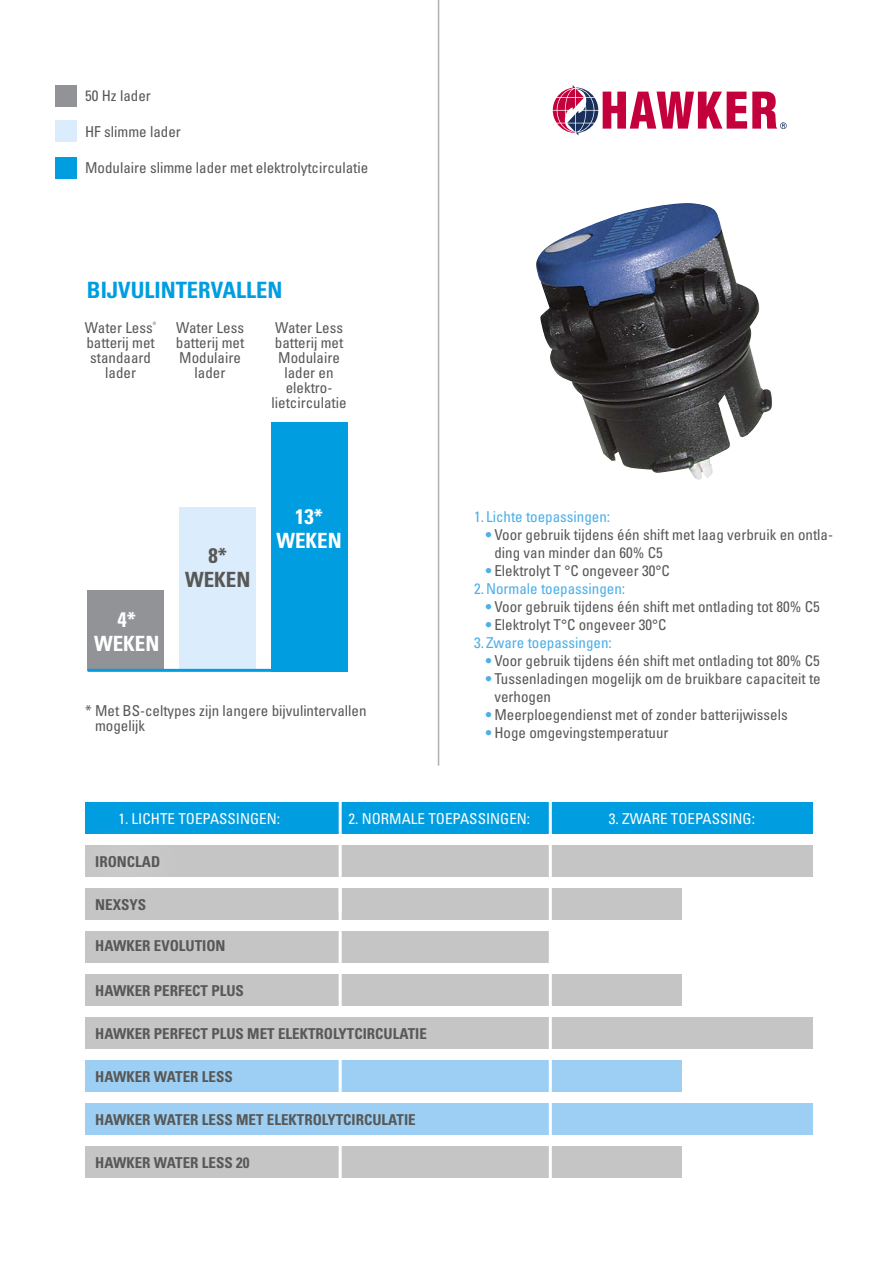
<style>
.page{position:relative;width:893px;height:1263px;background:#fff}
.page>*{position:absolute;margin:0;border:0;box-sizing:border-box;transform-origin:0 0}
.t1{font:22.5px "Univers LTCYR 67 Bold Cond";color:#009de0}
.t2{font:21px/24px "Univers LTCYR 67 Bold Cond";color:#fff;text-align:center}
.t3{font:21px/24px "Univers LTCYR 67 Bold Cond";color:#585857;text-align:center}
.t4{font:condensed 15px/15px "Univers LTCYR 57";color:#585857}
.t5{font:15px "Univers LTCYR 67 Bold Cond";color:#585857}
.t6{font:condensed 15px "Univers LTCYR 57";color:#fff}
.t7{font:condensed 15px "Univers LTCYR 57";color:#4bafe8}
.s1{color:#4bafe8}
</style>
<div class="page">
<hr style="left:438px;top:0;width:1px;height:766px;background:#b1b1b0">
<svg style="left:553px;top:85px;width:234px;height:51px"></svg>
<div style="left:271px;top:422px;width:76px;height:249px;background:#009de0"></div>
<div style="left:88px;top:590px;width:76px;height:81px;background:#929397"></div>
<div style="left:179px;top:507px;width:77px;height:162px;background:#dbecfc"></div>
<hr style="left:88px;top:669px;width:259px;height:3px;background:#009de0">
<div style="left:55px;top:85px;width:22px;height:22px;background:#929397"></div>
<div style="left:85px;top:888px;width:597px;height:32px;background:#c5c5c5"></div>
<div style="left:85px;top:974px;width:597px;height:32px;background:#c5c5c5"></div>
<div style="left:85px;top:802px;width:727px;height:32px;background:#009de0"></div>
<div style="left:85px;top:845px;width:727px;height:32px;background:#c5c5c5"></div>
<div style="left:64px;top:821px;width:128px;height:80px;background:#fff;opacity:.75"></div>
<div style="left:85px;top:931px;width:465px;height:32px;background:#c5c5c5"></div>
<div style="left:85px;top:1060px;width:597px;height:32px;background:#9ccff3"></div>
<div style="left:85px;top:1146px;width:597px;height:32px;background:#c5c5c5"></div>
<hr style="left:339px;top:795px;width:3px;height:117px;background:#fff">
<hr style="left:339px;top:883px;width:3px;height:302px;background:#fff">
<div style="left:85px;top:1103px;width:727px;height:32px;background:#9ccff3"></div>
<div style="left:85px;top:1017px;width:727px;height:32px;background:#c5c5c5"></div>
<hr style="left:549px;top:795px;width:3px;height:412px;background:#fff">
<div style="left:55px;top:157px;width:22px;height:22px;background:#009de0"></div>
<div style="left:55px;top:121px;width:22px;height:21px;background:#dbecfc"></div>
<img style="left:536px;top:203px;width:236px;height:277px">
<p class="t4" style="left:85px;top:88px;width:67px">50 Hz lader</p>
<p class="t4" style="left:85px;top:124px;width:97px">HF slimme lader</p>
<p class="t4" style="left:85px;top:160px;width:285px">Modulaire slimme lader met elektrolytcirculatie</p>
<h1 class="t1" style="left:87px;top:276px;width:197px">BIJVULINTERVALLEN</h1>
<p class="t4" style="left:85px;top:319px;width:73px;text-align:center">Water Less<sup>® </sup>batterij met standaard lader</p>
<p class="t4" style="left:176px;top:319px;width:70px;text-align:center">Water Less batterij met<br>Modulaire lader</p>
<p class="t4" style="left:272px;top:319px;width:76px;text-align:center">Water Less batterij met<br>Modulaire lader en elektro&shy;lietcirculatie</p>
<h2 class="t2" style="left:94px;top:607px;width:67px">4*<br>WEKEN</h2>
<h2 class="t3" style="left:185px;top:544px;width:67px">8*<br>WEKEN</h2>
<h2 class="t2" style="left:276px;top:504px;width:67px">13*<br>WEKEN</h2>
<p class="t4" style="left:95px;top:703px;width:273px;text-indent:-10px">* Met BS-celtypes zijn langere bijvulintervallen mogelijk</p>
<p class="t7" style="left:474px;top:507px;width:138px">1. Lichte toepassingen:</p>
<p class="t4" style="left:494px;top:525px;width:340px;line-height:18px;text-indent:-8px"><span class="s1">•</span> Voor gebruik tijdens één shift met laag verbruik en ontla&shy;ding van minder dan 60% C5</p>
<p class="t4" style="left:474px;top:561px;width:197px;line-height:18px;text-indent:12px"><span class="s1">•</span> Elektrolyt T °C ongeveer 30°C<br><span class="s1">2.Normale toepassingen:</span></p>
<p class="t4" style="left:486px;top:599px;width:335px"><span class="s1">•</span> Voor gebruik tijdens één shift met ontlading tot 80% C5</p>
<p class="t4" style="left:486px;top:617px;width:182px"><span class="s1">•</span> Elektrolyt T°C ongeveer 30°C</p>
<p class="t7" style="left:474px;top:633px;width:139px">3. Zware toepassingen:</p>
<p class="t4" style="left:486px;top:653px;width:335px"><span class="s1">•</span> Voor gebruik tijdens één shift met ontlading tot 80% C5</p>
<p class="t4" style="left:494px;top:669px;width:328px;line-height:18px;text-indent:-8px"><span class="s1">•</span> Tussenladingen mogelijk om de bruikbare capaciteit te verhogen</p>
<p class="t4" style="left:486px;top:707px;width:303px"><span class="s1">•</span> Meerploegendienst met of zonder batterijwissels</p>
<p class="t4" style="left:486px;top:725px;width:184px"><span class="s1">•</span> Hoge omgevingstemperatuur</p>
<p class="t6" style="left:118px;top:809px;width:163px">1. LICHTE TOEPASSINGEN:</p>
<p class="t6" style="left:348px;top:809px;width:183px">2. NORMALE TOEPASSINGEN:</p>
<p class="t6" style="left:609px;top:809px;width:148px">3. ZWARE TOEPASSING:</p>
<p class="t5" style="left:95px;top:852px;width:67px">IRONCLAD</p>
<p class="t5" style="left:95px;top:895px;width:52px">NEXSYS</p>
<p class="t5" style="left:95px;top:937px;width:132px">HAWKER EVOLUTION</p>
<p class="t5" style="left:95px;top:981px;width:150px">HAWKER PERFECT PLUS</p>
<p class="t5" style="left:95px;top:1024px;width:333px">HAWKER PERFECT PLUS MET ELEKTROLYTCIRCULATIE</p>
<p class="t5" style="left:95px;top:1067px;width:139px">HAWKER WATER LESS</p>
<p class="t5" style="left:95px;top:1111px;width:322px">HAWKER WATER LESS MET ELEKTROLYTCIRCULATIE</p>
<p class="t5" style="left:95px;top:1154px;width:156px">HAWKER WATER LESS 20</p>
</div>
